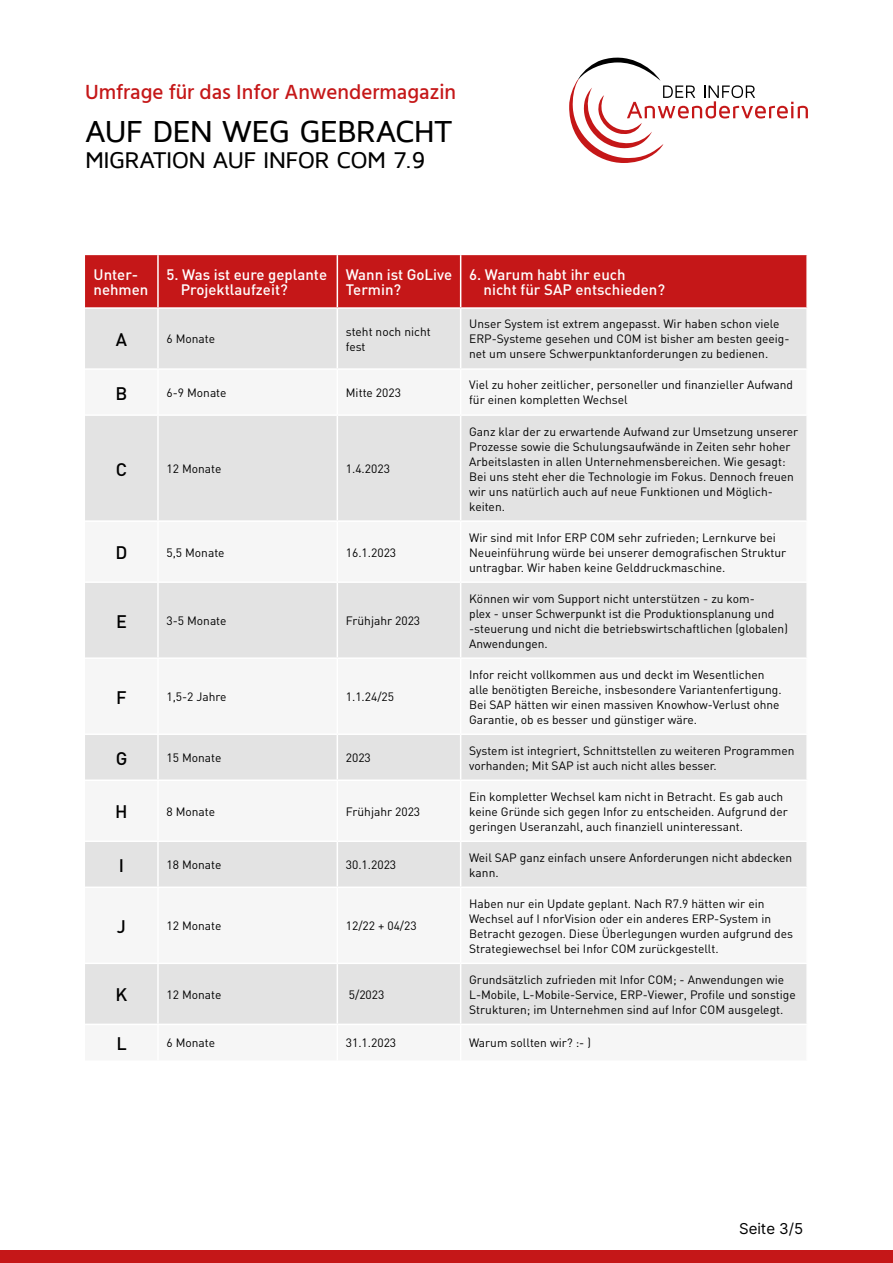
<style>
.page{position:relative;width:893px;height:1263px;background:#fff}
.page>*{position:absolute;margin:0;border:0;box-sizing:border-box;transform-origin:0 0}
.t1{font:500 31.2px "Maven Pro";letter-spacing:-.03em;color:#000}
.t2{font:500 23.4px "Maven Pro";letter-spacing:-.03em;color:#000}
.t3{font:500 21px "Hind";color:#c51718}
.t4{font:500 18px "DIN";color:#000}
.t5{font:500 15px/15px "DIN";color:#fff}
.t6{font:15px "Inter";color:#000}
.t7{font:12px/15px "DIN";color:#000}
</style>
<div class="page">
<svg style="left:569px;top:57px;width:239px;height:106px"></svg>
<div style="left:0;top:1251px;width:893px;height:12px;background:#c51718"></div>
<div style="left:85px;top:255px;width:721px;height:52px;background:#c51718"></div>
<div style="left:85px;top:309px;width:721px;height:59px;background:#e3e3e3"></div>
<svg style="left:85px;top:416px;width:721px;height:607px;fill:#e3e3e3"></svg>
<hr style="left:337px;top:255px;width:1px;height:52px;background:#fff">
<hr style="left:460px;top:255px;width:1px;height:52px;background:#fff">
<hr style="left:337px;top:309px;width:1px;height:59px;background:#fff">
<hr style="left:337px;top:416px;width:1px;height:104px;background:#fff">
<hr style="left:158px;top:520px;width:179px;height:2px;background:#fff">
<hr style="left:337px;top:520px;width:124px;height:2px;background:#fff">
<hr style="left:337px;top:522px;width:1px;height:59px;background:#fff">
<hr style="left:461px;top:520px;width:347px;height:2px;background:#fff">
<hr style="left:158px;top:581px;width:179px;height:2px;background:#fff">
<hr style="left:337px;top:581px;width:124px;height:2px;background:#fff">
<hr style="left:337px;top:583px;width:1px;height:74px;background:#fff">
<hr style="left:461px;top:581px;width:347px;height:2px;background:#fff">
<hr style="left:158px;top:657px;width:179px;height:2px;background:#fff">
<hr style="left:337px;top:657px;width:124px;height:2px;background:#fff">
<hr style="left:337px;top:659px;width:1px;height:74px;background:#fff">
<hr style="left:461px;top:657px;width:347px;height:2px;background:#fff">
<hr style="left:158px;top:733px;width:179px;height:2px;background:#fff">
<hr style="left:337px;top:733px;width:124px;height:2px;background:#fff">
<hr style="left:337px;top:735px;width:1px;height:44px;background:#fff">
<hr style="left:461px;top:733px;width:347px;height:2px;background:#fff">
<hr style="left:158px;top:779px;width:179px;height:2px;background:#fff">
<hr style="left:337px;top:779px;width:124px;height:2px;background:#fff">
<hr style="left:337px;top:781px;width:1px;height:59px;background:#fff">
<hr style="left:461px;top:779px;width:347px;height:2px;background:#fff">
<hr style="left:158px;top:840px;width:179px;height:2px;background:#fff">
<hr style="left:337px;top:840px;width:124px;height:2px;background:#fff">
<hr style="left:337px;top:842px;width:1px;height:44px;background:#fff">
<hr style="left:461px;top:840px;width:347px;height:2px;background:#fff">
<hr style="left:158px;top:886px;width:179px;height:2px;background:#fff">
<hr style="left:337px;top:886px;width:124px;height:2px;background:#fff">
<hr style="left:337px;top:888px;width:1px;height:74px;background:#fff">
<hr style="left:461px;top:886px;width:347px;height:2px;background:#fff">
<hr style="left:158px;top:962px;width:179px;height:2px;background:#fff">
<hr style="left:337px;top:962px;width:124px;height:2px;background:#fff">
<hr style="left:337px;top:964px;width:1px;height:59px;background:#fff">
<hr style="left:461px;top:962px;width:347px;height:2px;background:#fff">
<hr style="left:157px;top:255px;width:2px;height:52px;background:#fff">
<hr style="left:157px;top:309px;width:2px;height:59px;background:#fff">
<hr style="left:460px;top:309px;width:1px;height:59px;background:#fff">
<hr style="left:157px;top:416px;width:2px;height:104px;background:#fff">
<hr style="left:460px;top:416px;width:1px;height:104px;background:#fff">
<hr style="left:85px;top:520px;width:73px;height:2px;background:#fff">
<hr style="left:157px;top:522px;width:2px;height:59px;background:#fff">
<hr style="left:460px;top:522px;width:1px;height:59px;background:#fff">
<hr style="left:85px;top:581px;width:73px;height:2px;background:#fff">
<hr style="left:157px;top:583px;width:2px;height:74px;background:#fff">
<hr style="left:460px;top:583px;width:1px;height:74px;background:#fff">
<hr style="left:85px;top:657px;width:73px;height:2px;background:#fff">
<hr style="left:157px;top:659px;width:2px;height:74px;background:#fff">
<hr style="left:460px;top:659px;width:1px;height:74px;background:#fff">
<hr style="left:85px;top:733px;width:73px;height:2px;background:#fff">
<hr style="left:157px;top:735px;width:2px;height:44px;background:#fff">
<hr style="left:460px;top:735px;width:1px;height:44px;background:#fff">
<hr style="left:85px;top:779px;width:73px;height:2px;background:#fff">
<hr style="left:157px;top:781px;width:2px;height:59px;background:#fff">
<hr style="left:460px;top:781px;width:1px;height:59px;background:#fff">
<hr style="left:85px;top:840px;width:73px;height:2px;background:#fff">
<hr style="left:157px;top:842px;width:2px;height:44px;background:#fff">
<hr style="left:460px;top:842px;width:1px;height:44px;background:#fff">
<hr style="left:85px;top:886px;width:73px;height:2px;background:#fff">
<hr style="left:157px;top:888px;width:2px;height:74px;background:#fff">
<hr style="left:460px;top:888px;width:1px;height:74px;background:#fff">
<hr style="left:85px;top:962px;width:73px;height:2px;background:#fff">
<hr style="left:157px;top:964px;width:2px;height:59px;background:#fff">
<hr style="left:460px;top:964px;width:1px;height:59px;background:#fff">
<h3 class="t3" style="left:85px;top:77px;width:373px">Umfrage für das Infor Anwendermagazin</h3>
<h1 class="t1" style="left:85px;top:115px;width:369px">AUF DEN WEG GEBRACHT</h1>
<h2 class="t2" style="left:85px;top:148px;width:342px">MIGRATION AUF INFOR COM 7.9</h2>
<p class="t5" style="left:94px;top:267px;width:56px">Unter&shy;nehmen</p>
<p class="t5" style="left:181px;top:267px;width:148px;text-indent:-14px">5. Was ist eure geplante<br>Projektlaufzeit?</p>
<p class="t5" style="left:346px;top:267px;width:108px">Wann ist GoLive<br>Termin?</p>
<p class="t5" style="left:484px;top:267px;width:183px;text-indent:-14px">6. Warum habt ihr euch<br>nicht für SAP entschieden?</p>
<h3 class="t4" style="left:116px;top:328px;width:13px">A</h3>
<p class="t7" style="left:166px;top:331px;width:50px">6 Monate</p>
<p class="t7" style="left:346px;top:324px;width:86px">steht noch nicht fest</p>
<p class="t7" style="left:469px;top:316px;width:322px">Unser System ist extrem angepasst. Wir haben schon viele<br>ERP-Systeme gesehen und COM ist bisher am besten geeig&shy;net um unsere Schwerpunktanforderungen zu bedienen.</p>
<h3 class="t4" style="left:116px;top:381px;width:13px">B</h3>
<p class="t7" style="left:166px;top:385px;width:62px">6-9 Monate</p>
<p class="t7" style="left:346px;top:385px;width:57px">Mitte 2023</p>
<p class="t7" style="left:469px;top:377px;width:325px">Viel zu hoher zeitlicher, personeller und finanzieller Aufwand für einen kompletten Wechsel</p>
<h3 class="t4" style="left:116px;top:457px;width:13px">C</h3>
<p class="t7" style="left:166px;top:461px;width:56px">12 Monate</p>
<p class="t7" style="left:346px;top:461px;width:46px">1.4.2023</p>
<h3 class="t4" style="left:116px;top:541px;width:13px">D</h3>
<p class="t7" style="left:166px;top:544px;width:60px">5,5 Monate</p>
<p class="t7" style="left:346px;top:544px;width:52px">16.1.2023</p>
<h3 class="t4" style="left:116px;top:610px;width:12px">E</h3>
<p class="t7" style="left:166px;top:613px;width:62px">3-5 Monate</p>
<p class="t7" style="left:346px;top:613px;width:76px">Frühjahr 2023</p>
<h3 class="t4" style="left:116px;top:686px;width:12px">F</h3>
<p class="t7" style="left:166px;top:689px;width:62px">1,5-2 Jahre</p>
<p class="t7" style="left:346px;top:689px;width:50px">1.1.24/25</p>
<p class="t7" style="left:469px;top:423px;width:331px">Ganz klar der zu erwartende Aufwand zur Umsetzung unserer Prozesse sowie die Schulungsaufwände in Zeiten sehr hoher Arbeitslasten in allen Unternehmensbereichen. Wie gesagt:<br>Bei uns steht eher die Technologie im Fokus. Dennoch freuen wir uns natürlich auch auf neue Funktionen und Möglich&shy;keiten.</p>
<p class="t7" style="left:469px;top:529px;width:319px">Wir sind mit Infor ERP COM sehr zufrieden; Lernkurve bei<br>Neueinführung würde bei unserer demografischen Struktur untragbar. Wir haben keine Gelddruckmaschine.</p>
<p class="t7" style="left:469px;top:590px;width:320px">Können wir vom Support nicht unterstützen - zu kom-<br>plex - unser Schwerpunkt ist die Produktionsplanung und -steuerung und nicht die betriebswirtschaftlichen (globalen)<br>Anwendungen.</p>
<p class="t7" style="left:469px;top:666px;width:314px">Infor reicht vollkommen aus und deckt im Wesentlichen alle benötigten Bereiche, insbesondere Variantenfertigung.<br>Bei SAP hätten wir einen massiven Knowhow-Verlust ohne Garantie, ob es besser und günstiger wäre.</p>
<h3 class="t4" style="left:116px;top:747px;width:13px">G</h3>
<p class="t7" style="left:166px;top:750px;width:56px">15 Monate</p>
<p class="t7" style="left:346px;top:750px;width:27px">2023</p>
<p class="t7" style="left:469px;top:742px;width:327px">System ist integriert, Schnittstellen zu weiteren Programmen vorhanden; Mit SAP ist auch nicht alles besser.</p>
<h3 class="t4" style="left:115px;top:800px;width:14px">H</h3>
<p class="t7" style="left:166px;top:803px;width:50px">8 Monate</p>
<p class="t7" style="left:346px;top:803px;width:76px">Frühjahr 2023</p>
<p class="t7" style="left:469px;top:788px;width:320px">Ein kompletter Wechsel kam nicht in Betracht. Es gab auch keine Gründe sich gegen Infor zu entscheiden. Aufgrund der geringen Useranzahl, auch finanziell uninteressant.</p>
<h3 class="t4" style="left:119px;top:854px;width:7px">I</h3>
<p class="t7" style="left:166px;top:857px;width:56px">18 Monate</p>
<p class="t7" style="left:346px;top:857px;width:52px">30.1.2023</p>
<p class="t7" style="left:469px;top:850px;width:325px">Weil SAP ganz einfach unsere Anforderungen nicht abdecken kann.</p>
<h3 class="t4" style="left:117px;top:915px;width:11px">J</h3>
<p class="t7" style="left:166px;top:918px;width:56px">12 Monate</p>
<p class="t7" style="left:346px;top:918px;width:72px">12/22 + 04/23</p>
<h3 class="t4" style="left:116px;top:983px;width:13px">K</h3>
<p class="t7" style="left:166px;top:987px;width:56px">12 Monate</p>
<p class="t7" style="left:349px;top:987px;width:37px">5/2023</p>
<p class="t7" style="left:469px;top:896px;width:325px">Haben nur ein Update geplant. Nach R7.9 hätten wir ein Wechsel auf I nforVision oder ein anderes ERP-System in Betracht gezogen. Diese Überlegungen wurden aufgrund des Strategiewechsel bei Infor COM zurückgestellt.</p>
<p class="t7" style="left:469px;top:972px;width:328px">Grundsätzlich zufrieden mit Infor COM; - Anwendungen wie<br>L-Mobile, L-Mobile-Service, ERP-Viewer, Profile und sonstige<br>Strukturen; im Unternehmen sind auf Infor COM ausgelegt.</p>
<h3 class="t4" style="left:116px;top:1032px;width:12px">L</h3>
<p class="t7" style="left:166px;top:1035px;width:50px">6 Monate</p>
<p class="t7" style="left:346px;top:1035px;width:52px">31.1.2023</p>
<p class="t7" style="left:469px;top:1035px;width:123px">Warum sollten wir? :- )</p>
<p class="t6" style="left:739px;top:1217px;width:66px">Seite 3/5</p>
</div>
